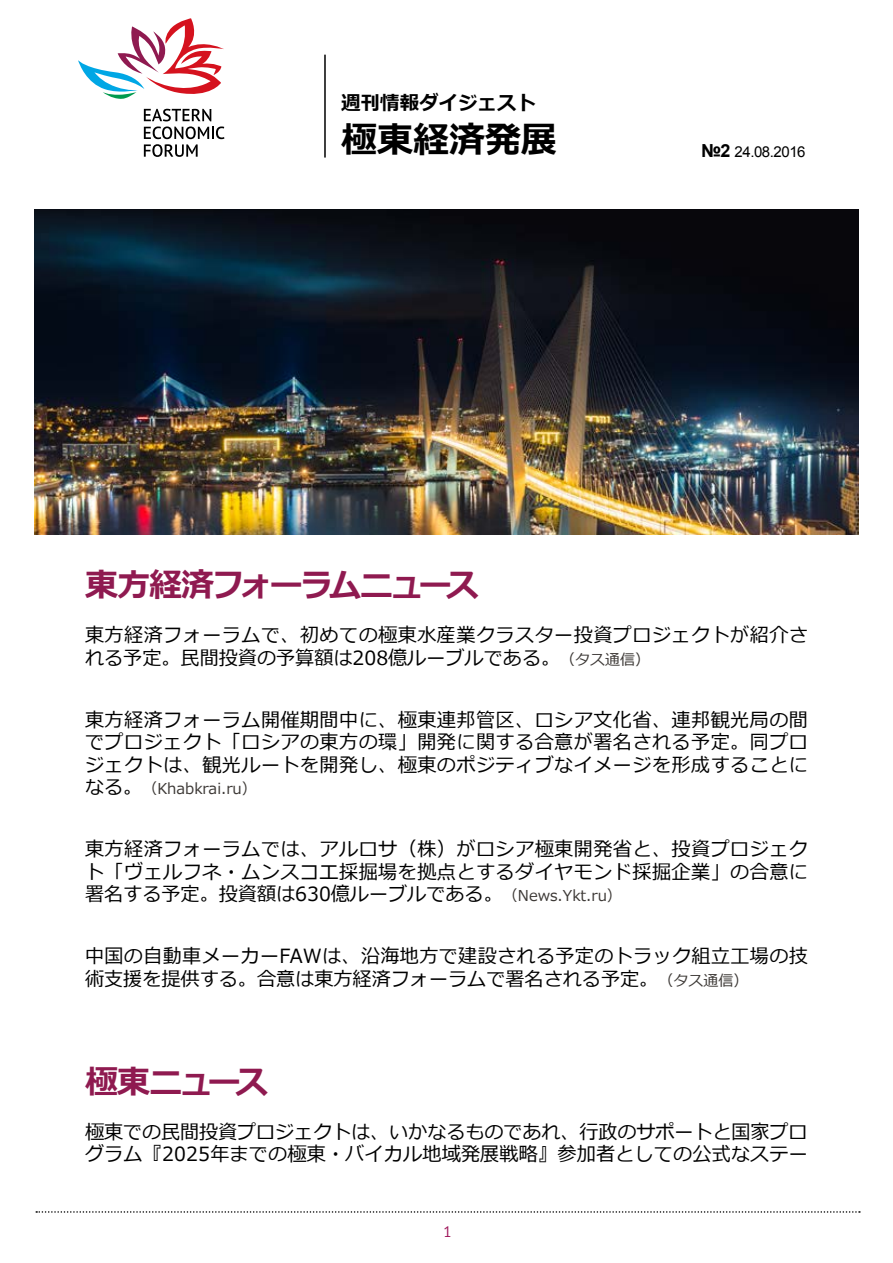
<style>
.page{position:relative;width:893px;height:1263px;background:#fff}
.page>*{position:absolute;margin:0;border:0;box-sizing:border-box;transform-origin:0 0}
.t1{font:700 36px "Meiryo";color:#000}
.t2{font:700 33px "Meiryo";letter-spacing:-.075em;color:#8f1a50}
.t3{font:19.5px/22.5px "Meiryo";letter-spacing:.01em;color:#000}
.t4{font:700 19.5px "Meiryo";color:#000}
.t5{font:15px "Meiryo";color:#3d3936}
.t6{font:15px "Arial";letter-spacing:-.03em;color:#000}
.t7{font:15px "PT Sans";color:#9e1459}
.s1{font-weight:700;font-size:18px}
.s2{font-size:15px;color:#3d3936}
.s3{font-size:19.5px;color:#000}
</style>
<div class="page">
<svg style="left:36px;top:1211px;width:824px;height:2px"></svg>
<img style="left:34px;top:209px;width:825px;height:326px">
<hr style="left:324px;top:55px;width:2px;height:103px;background:#000">
<svg style="left:78px;top:18px;width:146px;height:81px"></svg>
<svg style="left:144px;top:109px;width:80px;height:48px"></svg>
<p class="t4" style="left:341px;top:90px;width:196px">週刊情報ダイジェスト</p>
<h1 class="t1" style="left:341px;top:115px;width:217px">極東経済発展</h1>
<p class="t6" style="left:701px;top:142px;width:106px"><span class="s1">№2</span> 24.08.2016</p>
<h2 class="t2" style="left:85px;top:562px;width:396px">東方経済フォーラムニュース</h2>
<p class="t3" style="left:85px;top:625px;width:724px">東方経済フォーラムで、初めての極東水産業クラスター投資プロジェクトが紹介される予定。民間投資の予算額は208億ルーブルである。<span class="s2">（タス通信）</span></p>
<p class="t3" style="left:85px;top:709px;width:724px;text-align:justify">東方経済フォーラム開催期間中に、極東連邦管区、ロシア文化省、連邦観光局の間でプロジェクト「ロシアの東方の環」開発に関する合意が署名される予定。同プロジェクトは、観光ルートを開発し、極東のポジティブなイメージを形成することに</p>
<p class="t5" style="left:85px;top:778px;width:173px"><span class="s3">なる。</span>（Khabkrai.ru）</p>
<p class="t3" style="left:85px;top:839px;width:724px;text-align:justify">東方経済フォーラムでは、アルロサ（株）がロシア極東開発省と、投資プロジェクト「ヴェルフネ・ムンスコエ採掘場を拠点とするダイヤモンド採掘企業」の合意に署名する予定。投資額は630億ルーブルである。<span class="s2">（News.Ykt.ru）</span></p>
<p class="t3" style="left:85px;top:946px;width:724px">中国の自動車メーカーFAWは、沿海地方で建設される予定のトラック組立工場の技術支援を提供する。合意は東方経済フォーラムで署名される予定。<span class="s2">（タス通信）</span></p>
<h2 class="t2" style="left:85px;top:1058px;width:185px">極東ニュース</h2>
<p class="t3" style="left:85px;top:1121px;width:724px">極東での民間投資プロジェクトは、いかなるものであれ、行政のサポートと国家プログラム『2025年までの極東・バイカル地域発展戦略』参加者としての公式なステー</p>
<p class="t7" style="left:443px;top:1222px;width:10px">1</p>
</div>
